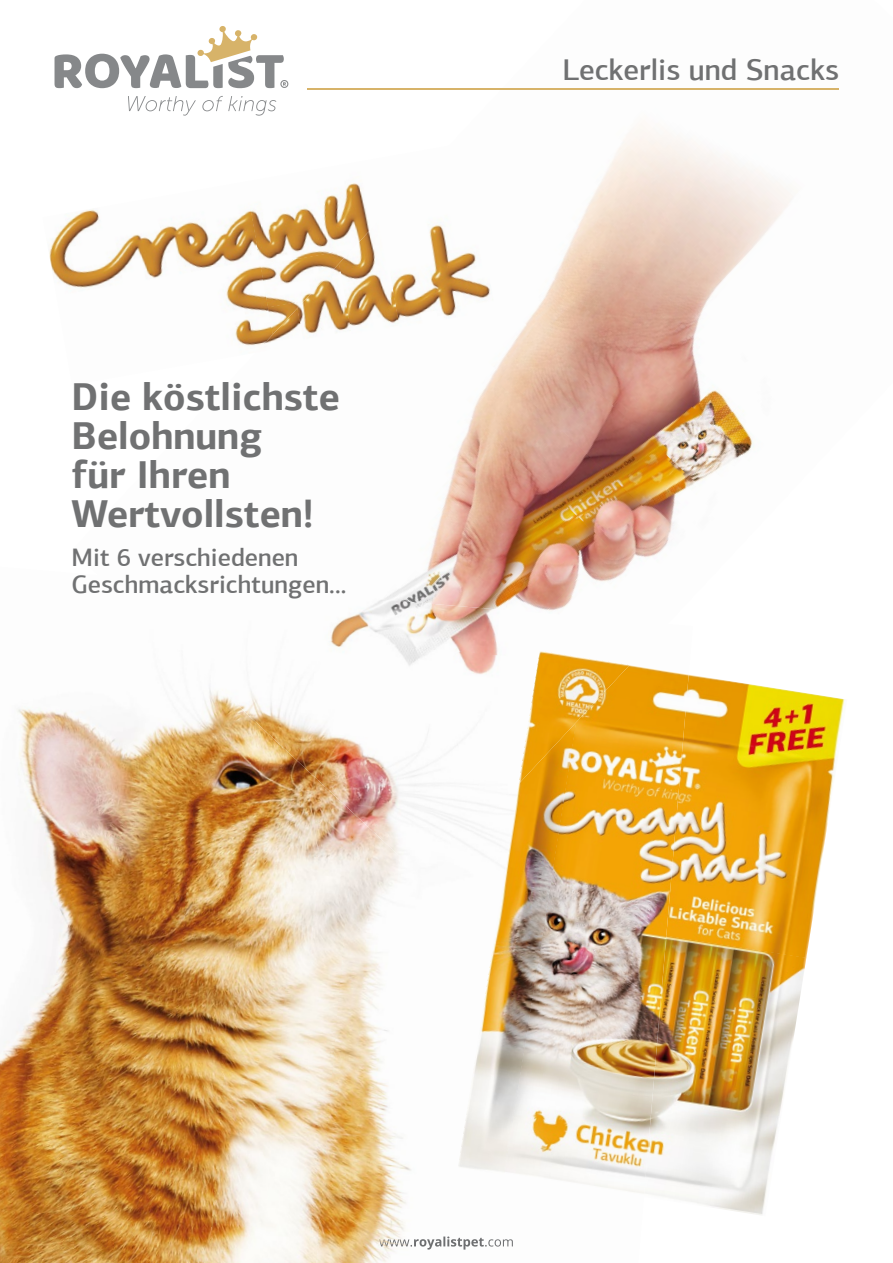
<style>
.page{position:relative;width:893px;height:1263px;background:#fff}
.page>*{position:absolute;margin:0;border:0;box-sizing:border-box;transform-origin:0 0}
.t1{font:700 38.85px/38.8px "PF Agora Sans Pro";color:#707172}
.t2{font:500 30px "PF Agora Sans Pro";color:#707172}
.t3{font:500 25.35px/27.3px "PF Agora Sans Pro";color:#707172}
</style>
<div class="page">
<svg style="left:55px;top:26px;width:233px;height:62px"></svg>
<svg style="left:128px;top:96px;width:68px;height:20px"></svg>
<svg style="left:202px;top:96px;width:74px;height:20px"></svg>
<img style="left:449px;top:88px;width:344px;height:119px">
<img style="left:546px;top:207px;width:240px;height:86px">
<img style="left:473px;top:293px;width:242px;height:252px">
<img style="left:719px;top:88px;width:77px;height:74px">
<img style="left:796px;top:88px;width:43px;height:1px">
<img style="left:461px;top:412px;width:41px;height:33px">
<img style="left:422px;top:445px;width:151px;height:130px">
<img style="left:483px;top:512px;width:126px;height:63px">
<img style="left:544px;top:545px;width:122px;height:30px">
<img style="left:715px;top:275px;width:71px;height:196px">
<img style="left:0;top:708px;width:154px;height:501px">
<img style="left:154px;top:705px;width:54px;height:558px">
<img style="left:208px;top:751px;width:54px;height:512px">
<img style="left:262px;top:796px;width:55px;height:467px">
<img style="left:316px;top:814px;width:150px;height:449px">
<img style="left:0;top:1209px;width:159px;height:54px">
<img style="left:379px;top:1239px;width:33px;height:7px">
<img style="left:414px;top:1236px;width:70px;height:13px">
<img style="left:485px;top:1239px;width:28px;height:7px">
<img style="left:98px;top:1237px;width:15px;height:11px">
<img style="left:56px;top:1237px;width:17px;height:11px">
<img style="left:85px;top:1226px;width:1px;height:37px">
<img style="left:335px;top:575px;width:286px;height:51px">
<img style="left:204px;top:626px;width:294px;height:79px">
<img style="left:207px;top:677px;width:291px;height:74px">
<img style="left:262px;top:728px;width:196px;height:68px">
<img style="left:317px;top:779px;width:141px;height:60px">
<img style="left:372px;top:830px;width:86px;height:52px">
<img style="left:689px;top:674px;width:156px;height:284px">
<img style="left:662px;top:935px;width:144px;height:280px">
<img style="left:576px;top:665px;width:113px;height:323px">
<img style="left:458px;top:722px;width:118px;height:453px">
<img style="left:504px;top:968px;width:158px;height:228px">
<img style="left:519px;top:651px;width:110px;height:133px">
<hr style="left:307px;top:89px;width:532px;height:1px;background:#d7b369">
<img style="left:49px;top:209px;width:211px;height:137px">
<img style="left:246px;top:183px;width:122px;height:83px">
<img style="left:260px;top:249px;width:79px;height:59px">
<img style="left:268px;top:301px;width:29px;height:7px">
<img style="left:400px;top:143px;width:95px;height:184px">
<img style="left:339px;top:219px;width:61px;height:107px">
<img style="left:297px;top:263px;width:55px;height:71px">
<img style="left:256px;top:308px;width:48px;height:38px">
<p class="t1" style="left:72px;top:377px;width:270px">Die köstlichste<br>Belohnung<br>für Ihren<br>Wertvollsten!</p>
<p class="t3" style="left:72px;top:543px;width:277px">Mit 6 verschiedenen<br>Geschmacksrichtungen...</p>
<p class="t2" style="left:562px;top:51px;width:278px">Leckerlis und Snacks</p>
</div>
